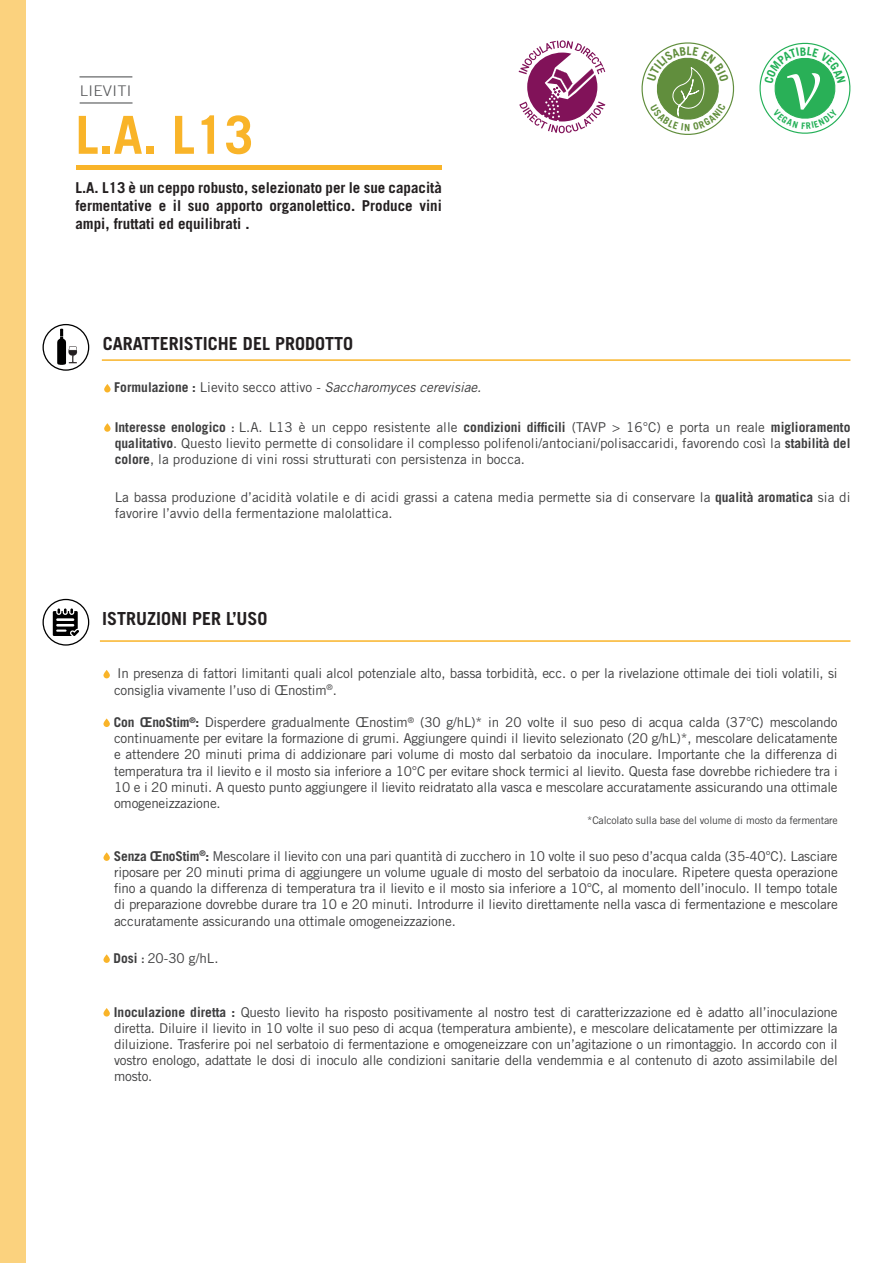
<style>
.page{position:relative;width:893px;height:1263px;background:#fff}
.page>*{position:absolute;margin:0;border:0;box-sizing:border-box;transform-origin:0 0}
.t1{font:700 52.5px "Trade Gothic LT Std";color:#f9b429}
.t2{font:700 18px "Trade Gothic LT Std";color:#231f20}
.t3{font:700 15px/18px "Trade Gothic LT Std";color:#231f20;text-align:justify}
.t4{font:300 14.7px "Trade Gothic LT Std";letter-spacing:.02em;color:#57585a;scale:1.12 1}
.t5{font:13.5px/16.2px "Trade Gothic LT Std";letter-spacing:-.015em;color:#3e3e3f;text-align:justify}
.t6{font:italic 13.5px "Trade Gothic LT Std";color:#3e3e3f}
.t7{font:10.5px "Trade Gothic LT Std";letter-spacing:-.015em;color:#3e3e3f}
.s1{font-weight:700;font-style:normal}
.s2{font-style:normal}
.s3{font-weight:700}
.s4{font-family:"Trade Gothic LT Std Bd Cn 20"}
</style>
<div class="page">
<div style="left:0;top:0;width:26px;height:1263px;background:#fbd27e"></div>
<svg style="left:104px;top:384px;width:7px;height:8px"></svg>
<svg style="left:104px;top:423px;width:7px;height:9px"></svg>
<svg style="left:43px;top:324px;width:46px;height:47px"></svg>
<hr style="left:102px;top:359px;width:748px;height:2px;background:#f9b429">
<hr style="left:76px;top:166px;width:366px;height:4px;background:#f9b429">
<hr style="left:80px;top:76px;width:52px;height:1px;background:#57585a">
<hr style="left:80px;top:102px;width:53px;height:2px;background:#57585a">
<svg style="left:519px;top:40px;width:86px;height:93px"></svg>
<svg style="left:103px;top:670px;width:7px;height:8px"></svg>
<svg style="left:103px;top:718px;width:7px;height:9px"></svg>
<svg style="left:103px;top:852px;width:7px;height:9px"></svg>
<svg style="left:103px;top:954px;width:7px;height:9px"></svg>
<svg style="left:103px;top:1008px;width:7px;height:8px"></svg>
<svg style="left:43px;top:599px;width:46px;height:47px"></svg>
<hr style="left:100px;top:640px;width:750px;height:2px;background:#f9b429">
<svg style="left:641px;top:42px;width:93px;height:93px"></svg>
<svg style="left:759px;top:42px;width:91px;height:92px"></svg>
<p class="t4" style="left:80px;top:82px;width:47px">LIEVITI</p>
<p class="t1" style="left:75px;top:103px;width:179px">L.A. L13</p>
<p class="t3" style="left:75px;top:178px;width:368px">L.A. L13 è un ceppo robusto, selezionato per le sue capacità fermentative e il suo apporto organolettico. Produce vini ampi, fruttati ed equilibrati .</p>
<p class="t2" style="left:103px;top:332px;width:252px">CARATTERISTICHE DEL PRODOTTO</p>
<p class="t6" style="left:114px;top:379px;width:369px"><span class="s1">Formulazione :</span> <span class="s2">Lievito secco attivo -</span> Saccharomyces cerevisiae.</p>
<p class="t5" style="left:115px;top:419px;width:737px"><span class="s3">Interesse enologico</span> <span class="s4">:</span> L.A. L13 è un ceppo resistente alle <span class="s3">condizioni difficili</span> (TAVP &gt; 16°C) e porta un reale <span class="s3">miglioramento qualitativo</span>. Questo lievito permette di consolidare il complesso polifenoli/antociani/polisaccaridi, favorendo così la <span class="s3">stabilità del colore</span>, la produzione di vini rossi strutturati con persistenza in bocca.</p>
<p class="t5" style="left:115px;top:488px;width:737px">La bassa produzione d’acidità volatile e di acidi grassi a catena media permette sia di conservare la <span class="s3">qualità aromatica</span> sia di favorire l’avvio della fermentazione malolattica.</p>
<p class="t2" style="left:102px;top:607px;width:167px">ISTRUZIONI PER L’USO</p>
<p class="t5" style="left:114px;top:665px;width:725px">In presenza di fattori limitanti quali alcol potenziale alto, bassa torbidità, ecc. o per la rivelazione ottimale dei tioli volatili, si consiglia vivamente l’uso di Œnostim<sup>®</sup>.</p>
<p class="t5" style="left:114px;top:714px;width:725px"><span class="s3">Con ŒnoStim</span><sup>®</sup><span class="s3">:</span> Disperdere gradualmente Œnostim<sup>®</sup> (30 g/hL)* in 20 volte il suo peso di acqua calda (37°C) mescolando continuamente per evitare la formazione di grumi. Aggiungere quindi il lievito selezionato (20 g/hL)*, mescolare delicatamente e attendere 20 minuti prima di addizionare pari volume di mosto dal serbatoio da inoculare. Importante che la differenza di temperatura tra il lievito e il mosto sia inferiore a 10°C per evitare shock termici al lievito. Questa fase dovrebbe richiedere tra i 10 e i 20 minuti. A questo punto aggiungere il lievito reidratato alla vasca e mescolare accuratamente assicurando una ottimale omogeneizzazione.</p>
<p class="t7" style="left:587px;top:814px;width:252px">*Calcolato sulla base del volume di mosto da fermentare</p>
<p class="t5" style="left:114px;top:848px;width:725px"><span class="s3">Senza ŒnoStim</span><sup>®</sup><span class="s3">:</span> Mescolare il lievito con una pari quantità di zucchero in 10 volte il suo peso d’acqua calda (35-40°C). Lasciare riposare per 20 minuti prima di aggiungere un volume uguale di mosto del serbatoio da inoculare. Ripetere questa operazione fino a quando la differenza di temperatura tra il lievito e il mosto sia inferiore a 10°C, al momento dell’inoculo. Il tempo totale di preparazione dovrebbe durare tra 10 e 20 minuti. Introdurre il lievito direttamente nella vasca di fermentazione e mescolare accuratamente assicurando una ottimale omogeneizzazione.</p>
<p class="t5" style="left:114px;top:950px;width:106px"><span class="s3">Dosi</span> <span class="s4">:</span> 20-30 g/hL.</p>
<p class="t5" style="left:114px;top:1003px;width:725px"><span class="s3">Inoculazione diretta :</span> Questo lievito ha risposto positivamente al nostro test di caratterizzazione ed è adatto all’inoculazione diretta. Diluire il lievito in 10 volte il suo peso di acqua (temperatura ambiente), e mescolare delicatamente per ottimizzare la diluizione. Trasferire poi nel serbatoio di fermentazione e omogeneizzare con un’agitazione o un rimontaggio. In accordo con il vostro enologo, adattate le dosi di inoculo alle condizioni sanitarie della vendemmia e al contenuto di azoto assimilabile del mosto.</p>
</div>
